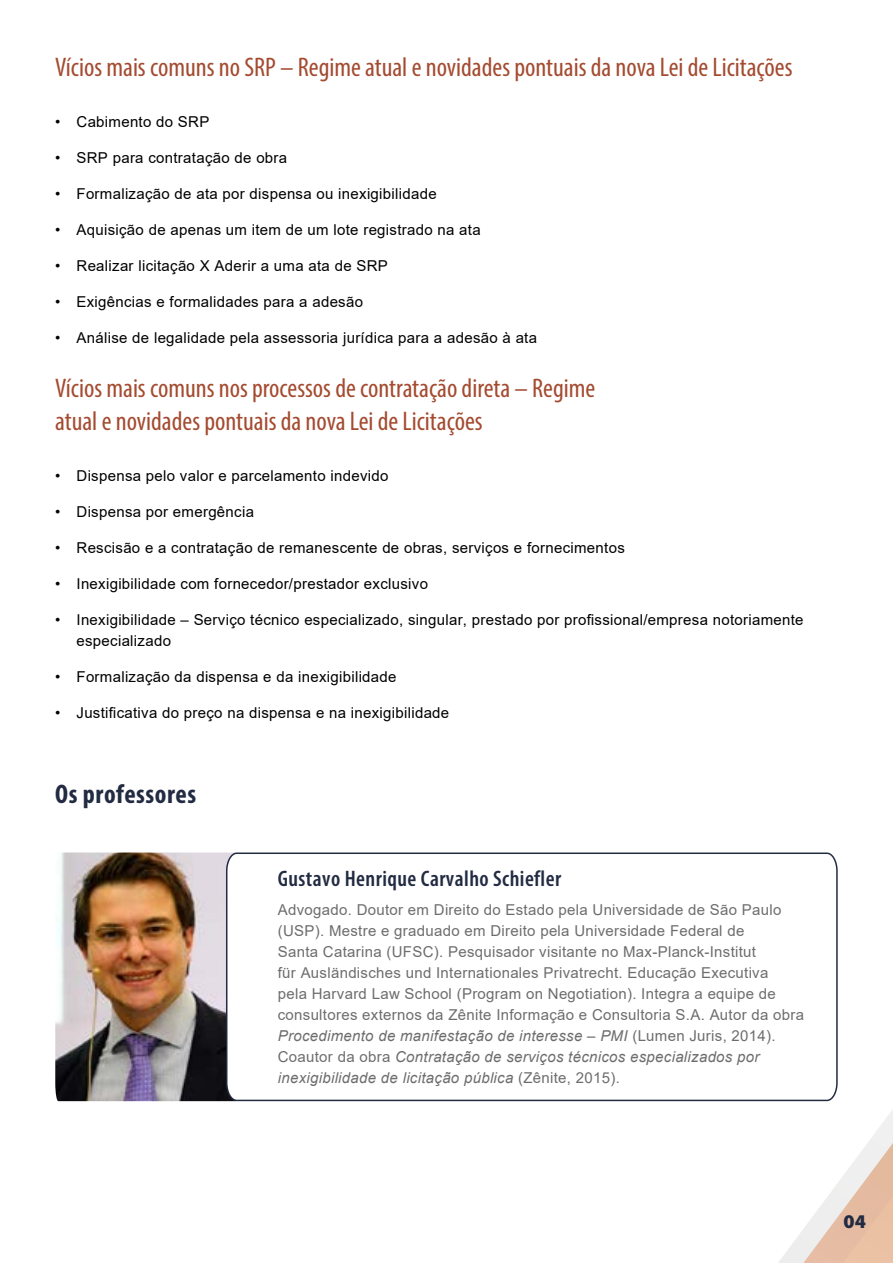
<style>
.page{position:relative;width:893px;height:1263px;background:#fff}
.page>*{position:absolute;margin:0;border:0;box-sizing:border-box;transform-origin:0 0}
.t1{font:condensed 27px/32.4px "Myriad Pro";color:#a44b30}
.t2{font:700 condensed 27px "Myriad Pro";letter-spacing:.02em;color:#222b42}
.t3{font:600 condensed 22.5px "Myriad Pro";letter-spacing:.02em;color:#222b42}
.t4{font:900 19.5px "Myriad Pro";color:#222b42}
.t5{font:15px/21px "Arial";letter-spacing:.02em;color:#000}
.t6{font:15px/21px "Arial";letter-spacing:.02em;color:#6d6d6d}
.s1{font-style:italic}
</style>
<div class="page">
<svg style="left:778px;top:1110px;width:115px;height:153px"></svg>
<img style="left:55px;top:852px;width:170px;height:249px">
<svg style="left:225px;top:852px;width:613px;height:250px"></svg>
<h1 class="t1" style="left:55px;top:50px;width:739px">Vícios mais comuns no SRP – Regime atual e novidades pontuais da nova Lei de Licitações</h1>
<p class="t5" style="left:55px;top:111px;width:156px">• Cabimento do SRP</p>
<p class="t5" style="left:55px;top:147px;width:233px">• SRP para contratação de obra</p>
<p class="t5" style="left:55px;top:183px;width:383px">• Formalização de ata por dispensa ou inexigibilidade</p>
<p class="t5" style="left:55px;top:219px;width:427px">• Aquisição de apenas um item de um lote registrado na ata</p>
<p class="t5" style="left:55px;top:255px;width:334px">• Realizar licitação X Aderir a uma ata de SRP</p>
<p class="t5" style="left:55px;top:291px;width:309px">• Exigências e formalidades para a adesão</p>
<p class="t5" style="left:55px;top:327px;width:483px">• Análise de legalidade pela assessoria jurídica para a adesão à ata</p>
<h1 class="t1" style="left:55px;top:372px;width:542px">Vícios mais comuns nos processos de contratação direta – Regime atual e novidades pontuais da nova Lei de Licitações</h1>
<p class="t5" style="left:55px;top:465px;width:335px">• Dispensa pelo valor e parcelamento indevido</p>
<p class="t5" style="left:55px;top:501px;width:200px">• Dispensa por emergência</p>
<p class="t5" style="left:55px;top:537px;width:571px">• Rescisão e a contratação de remanescente de obras, serviços e fornecimentos</p>
<p class="t5" style="left:55px;top:573px;width:374px">• Inexigibilidade com fornecedor/prestador exclusivo</p>
<p class="t5" style="left:77px;top:609px;width:729px;text-indent:-21px">• Inexigibilidade – Serviço técnico especializado, singular, prestado por profissional/empresa notoriamente especializado</p>
<p class="t5" style="left:55px;top:666px;width:343px">• Formalização da dispensa e da inexigibilidade</p>
<p class="t5" style="left:55px;top:702px;width:395px">• Justificativa do preço na dispensa e na inexigibilidade</p>
<h1 class="t2" style="left:55px;top:777px;width:142px">Os professores</h1>
<h2 class="t3" style="left:278px;top:867px;width:285px">Gustavo Henrique Carvalho Schiefler</h2>
<p class="t6" style="left:278px;top:899px;width:528px">Advogado. Doutor em Direito do Estado pela Universidade de São Paulo (USP). Mestre e graduado em Direito pela Universidade Federal de<br>Santa Catarina (UFSC). Pesquisador visitante no Max-Planck-Institut<br>für Ausländisches und Internationales Privatrecht. Educação Executiva<br>pela Harvard Law School (Program on Negotiation). Integra a equipe de consultores externos da Zênite Informação e Consultoria S.A. Autor da obra <span class="s1">Procedimento de manifestação de interesse – PMI</span> (Lumen Juris, 2014).<br>Coautor da obra <span class="s1">Contratação de serviços técnicos especializados por inexigibilidade de licitação pública</span> (Zênite, 2015).</p>
<h3 class="t4" style="left:843px;top:1209px;width:24px">04</h3>
</div>
